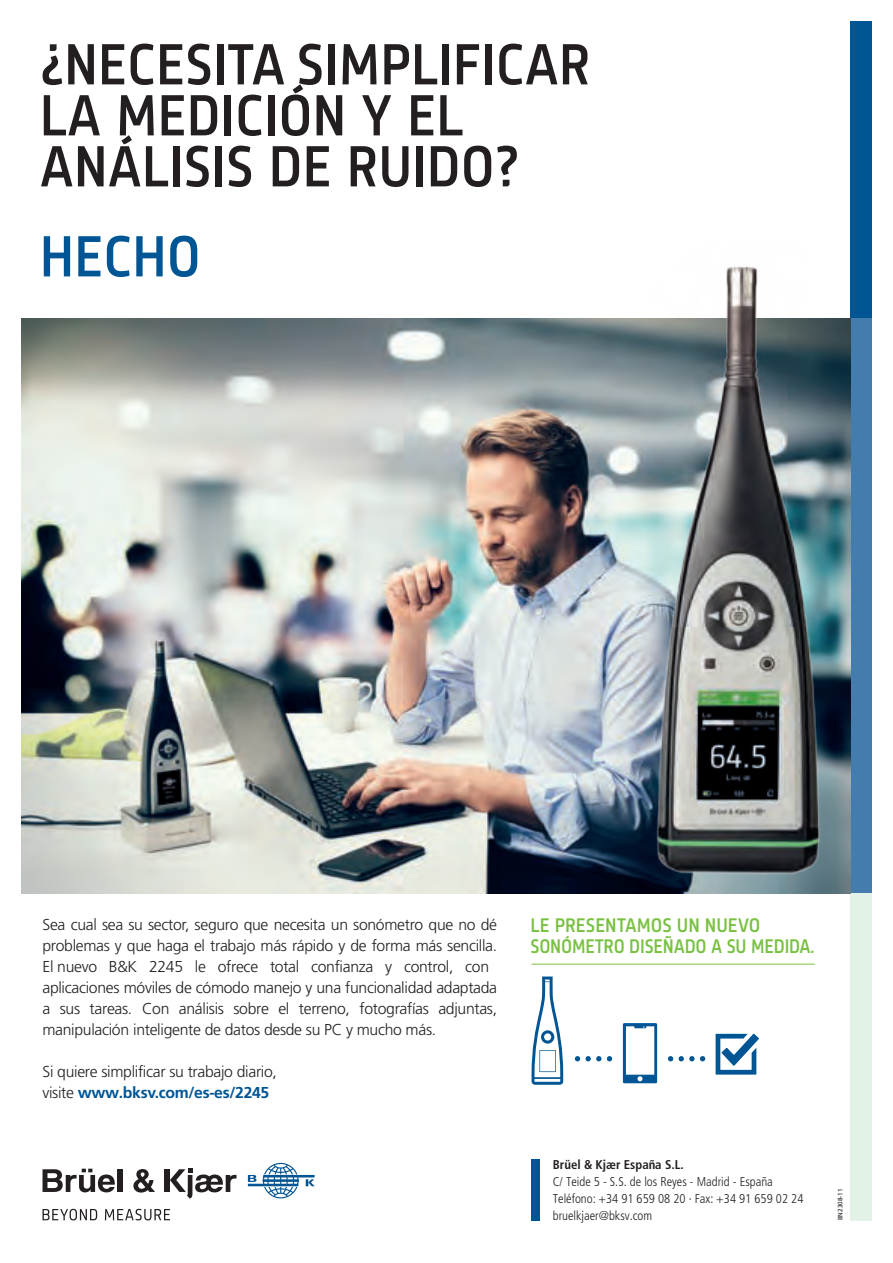
<style>
.page{position:relative;width:893px;height:1263px;background:#fff}
.page>*{position:absolute;margin:0;border:0;box-sizing:border-box;transform-origin:0 0}
.t1{font:500 60px/51px "Sinews Sans Pro";color:#231f20}
.t2{font:500 60px "Sinews Sans Pro";color:#005594}
.t3{font:500 20.4px/21.3px "Sinews Sans Pro";letter-spacing:-.01em;color:#79c142}
.t4{font:300 15.75px/21px "Frutiger LT Std";letter-spacing:-.02em;color:#231f20}
.t5{font:300 condensed 12.75px/17.2px "Frutiger LT Std";color:#231f20}
.t6{font:700 condensed 12.75px "Frutiger LT Std";color:#231f20}
.t7{font:6.3px "Frutiger LT Std";color:#231f20}
.s1{font-weight:700;color:#005594}
</style>
<div class="page">
<div style="left:850px;top:21px;width:22px;height:298px;background:#005594"></div>
<div style="left:850px;top:893px;width:22px;height:327px;background:#e3f2e7"></div>
<div style="left:531px;top:1159px;width:9px;height:61px;background:#005594"></div>
<div style="left:850px;top:319px;width:22px;height:574px;background:#437cad"></div>
<div style="left:165px;top:1169px;width:5px;height:23px;background:#231f20"></div>
<div style="left:117px;top:1169px;width:5px;height:23px;background:#231f20"></div>
<svg style="left:133px;top:1169px;width:22px;height:23px"></svg>
<svg style="left:170px;top:1169px;width:67px;height:29px"></svg>
<svg style="left:43px;top:1169px;width:72px;height:23px"></svg>
<svg style="left:248px;top:1163px;width:67px;height:35px"></svg>
<svg style="left:43px;top:1209px;width:54px;height:11px"></svg>
<svg style="left:105px;top:1209px;width:65px;height:11px"></svg>
<img style="left:21px;top:319px;width:829px;height:574px">
<hr style="left:531px;top:964px;width:284px;height:1px;background:#79c142">
<img style="left:635px;top:266px;width:204px;height:617px">
<svg style="left:716px;top:1034px;width:43px;height:40px"></svg>
<svg style="left:623px;top:1023px;width:34px;height:60px"></svg>
<svg style="left:531px;top:976px;width:32px;height:109px"></svg>
<svg style="left:668px;top:1056px;width:5px;height:5px"></svg>
<svg style="left:679px;top:1056px;width:26px;height:5px"></svg>
<svg style="left:575px;top:1056px;width:26px;height:5px"></svg>
<svg style="left:607px;top:1056px;width:5px;height:5px"></svg>
<h1 class="t1" style="left:40px;top:39px;width:552px">¿NECESITA SIMPLIFICAR<br>LA MEDICIÓN Y EL<br>ANÁLISIS DE RUIDO?</h1>
<h1 class="t2" style="left:40px;top:223px;width:163px">HECHO</h1>
<p class="t4" style="left:42px;top:915px;width:456px">Sea cual sea su sector, seguro que necesita un sonómetro que no dé problemas y que haga el trabajo más rápido y de forma más sencilla.<br>El nuevo B&amp;K 2245 le ofrece total confianza y control, con aplicaciones móviles de cómodo manejo y una funcionalidad adaptada a sus tareas. Con análisis sobre el terreno, fotografías adjuntas, manipulación inteligente de datos desde su PC y mucho más.</p>
<p class="t4" style="left:42px;top:1062px;width:236px">Si quiere simplificar su trabajo diario, visite <span class="s1">www.bksv.com/es-es/2245</span></p>
<p class="t3" style="left:530px;top:915px;width:286px">LE PRESENTAMOS UN NUEVO<br>SONÓMETRO DISEÑADO A SU MEDIDA.</p>
<p class="t6" style="left:553px;top:1157px;width:132px">Brüel &amp; Kjær España S.L.</p>
<p class="t5" style="left:553px;top:1173px;width:252px">C/ Teide 5 - S.S. de los Reyes - Madrid - España<br>Teléfono: +34 91 659 08 20 · Fax: +34 91 659 02 24 bruelkjaer@bksv.com</p>
<p class="t7" style="left:837px;top:1220px;width:33px;rotate:-90deg">BN2308-11</p>
</div>
